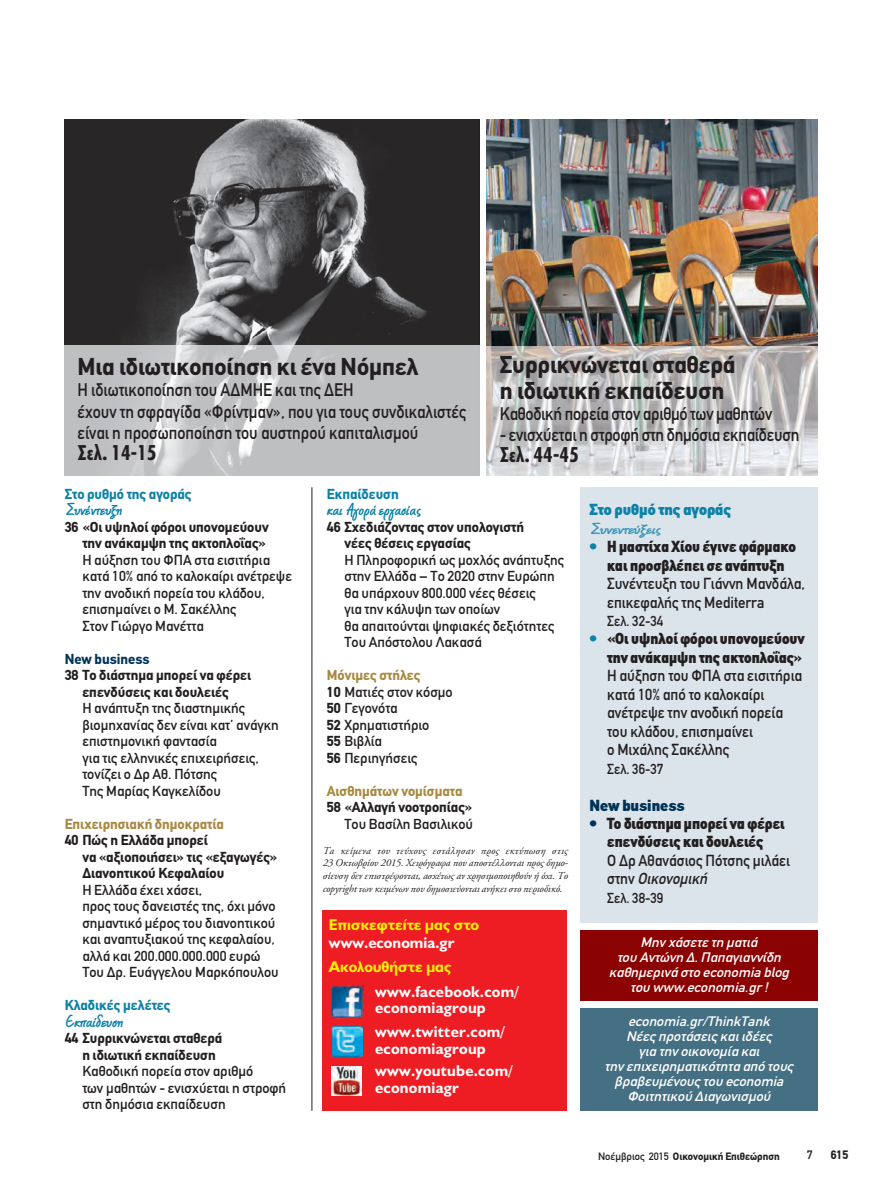
<style>
.page{position:relative;width:881px;height:1191px;background:#fff}
.page>*{position:absolute;margin:0;border:0;box-sizing:border-box;transform-origin:0 0}
.t1{font:700 24px/25.5px "CF Din";color:#231f20}
.t2{font:700 21px "Kp Linea Condensed";color:#231f20}
.t3{font:700 19.5px "CF Marker";color:#0d82a6}
.t4{font:18px/21px "CF Din";color:#231f20;scale:.9 1}
.t5{font:700 18px "CF Marker";color:#3b96b5;scale:1.2 1}
.t6{font:15.75px/18.5px "CF Din";color:#231f20;scale:.94 1}
.t7{font:900 15.75px/18.5px "CF Din";color:#231f20;text-align:center;scale:.94 1}
.t8{font:900 15.75px "CF Din";color:#0d82a6}
.t9{font:900 15.75px "CF Din";color:#003358}
.t10{font:700 15.6px/16.8px "CF Jeckyl";letter-spacing:.015em;color:#fff}
.t11{font:700 15.6px "CF Jeckyl";color:#fff101}
.t12{font:14.25px/16.5px "CF Din";color:#231f20}
.t13{font:700 14.25px/16.5px "CF Din";color:#231f20}
.t14{font:700 14.25px "CF Din";color:#0d82a6}
.t15{font:700 14.25px "CF Din";color:#a78942}
.t16{font:14.25px "CF Din";color:#231f20;scale:.94 1}
.t17{font:700 14.25px "CF Din";color:#003358}
.t18{font:italic 13.5px/15px "CF Din";color:#fff;text-align:center;scale:1.05 1}
.t19{font:700 12px "CF Din";color:#231f20}
.t20{font:12px "CF Din";color:#231f20}
.t21{font:italic 10.5px/12.8px "CF Garamond";letter-spacing:-.01em;color:#231f20;text-align:justify}
.t22{font:700 10.5px "CF Din";color:#231f20}
.s1{font-weight:700;color:#a78942}
.s2{font-weight:700}
.s3{color:#0d82a6}
.s4{color:#003358}
.s5{font-style:italic}
.s6{font-weight:400}
</style>
<div class="page">
<div style="left:580px;top:1008px;width:237px;height:103px;background:#456f82"></div>
<hr style="left:312px;top:487px;width:1px;height:624px;background:#231f20">
<div style="left:323px;top:910px;width:244px;height:200px;background:#ee1d23"></div>
<img style="left:331px;top:985px;width:32px;height:33px">
<img style="left:332px;top:1026px;width:30px;height:31px">
<img style="left:332px;top:1066px;width:29px;height:29px">
<img style="left:487px;top:120px;width:330px;height:226px">
<div style="left:580px;top:487px;width:237px;height:436px;background:#dbe4ea"></div>
<img style="left:487px;top:346px;width:330px;height:129px">
<img style="left:65px;top:120px;width:414px;height:226px">
<div style="left:580px;top:930px;width:237px;height:70px;background:#8b0202"></div>
<img style="left:65px;top:346px;width:414px;height:129px">
<h1 class="t1" style="left:77px;top:355px;width:342px">Μια ιδιωτικοποίηση κι ένα Νόμπελ</h1>
<p class="t4" style="left:77px;top:380px;width:433px">Η ιδιωτικοποίηση του ΑΔΜΗΕ και της ΔΕΗ<br>έχουν τη σφραγίδα «Φρίντμαν», που για τους συνδικαλιστές είναι η προσωποποίηση του αυστηρού καπιταλισμού</p>
<h2 class="t2" style="left:77px;top:440px;width:81px">Σελ. 14-15</h2>
<h1 class="t1" style="left:499px;top:353px;width:237px">Συρρικνώνεται σταθερά η ιδιωτική εκπαίδευση</h1>
<p class="t4" style="left:499px;top:403px;width:304px">Καθοδική πορεία στον αριθμό των μαθητών</p>
<p class="t4" style="left:499px;top:424px;width:335px">- ενισχύεται η στροφή στη δημόσια εκπαίδευση</p>
<h2 class="t2" style="left:499px;top:442px;width:81px">Σελ. 44-45</h2>
<p class="t14" style="left:65px;top:486px;width:129px">Στο ρυθμό της αγοράς</p>
<h3 class="t3" style="left:65px;top:499px;width:59px">Συνέντευξη</h3>
<p class="t13" style="left:65px;top:518px;width:206px;text-align:right">36 «Οι υψηλοί φόροι υπονομεύουν την ανάκαμψη της ακτοπλοΐας»</p>
<p class="t12" style="left:82px;top:551px;width:211px">Η αύξηση του ΦΠΑ στα εισιτήρια κατά 10% από το καλοκαίρι ανέτρεψε την ανοδική πορεία του κλάδου, επισημαίνει ο Μ. Σακέλλης<br>Στον Γιώργο Μανέττα</p>
<p class="t17" style="left:65px;top:651px;width:87px">New business</p>
<p class="t13" style="left:65px;top:667px;width:188px;text-align:center">38 Το διάστημα μπορεί να φέρει επενδύσεις και δουλειές</p>
<p class="t12" style="left:82px;top:700px;width:198px">Η ανάπτυξη της διαστημικής βιομηχανίας δεν είναι κατ’ ανάγκη επιστημονική φαντασία<br>για τις ελληνικές επιχειρήσεις, τονίζει ο Δρ Αθ. Πότσης<br>Της Μαρίας Καγκελίδου</p>
<p class="t15" style="left:65px;top:816px;width:161px">Επιχειρησιακή δημοκρατία</p>
<p class="t13" style="left:82px;top:832px;width:197px;text-indent:-18px">40 Πώς η Ελλάδα μπορεί<br>να «αξιοποιήσει» τις «εξαγωγές»<br>Διανοητικού Κεφαλαίου</p>
<p class="t12" style="left:82px;top:881px;width:198px">Η Ελλάδα έχει χάσει,<br>προς τους δανειστές της, όχι μόνο σημαντικό μέρος του διανοητικού και αναπτυξιακού της κεφαλαίου, αλλά και 200.000.000.000 ευρώ<br>Του Δρ. Ευάγγελου Μαρκόπουλου</p>
<p class="t14" style="left:65px;top:997px;width:107px">Κλαδικές μελέτες</p>
<h3 class="t3" style="left:65px;top:1011px;width:60px">Εκπαίδευση</h3>
<p class="t13" style="left:82px;top:1030px;width:141px;text-indent:-18px">44 Συρρικνώνεται σταθερά η ιδιωτική εκπαίδευση</p>
<p class="t12" style="left:82px;top:1063px;width:205px">Καθοδική πορεία στον αριθμό<br>των μαθητών - ενισχύεται η στροφή στη δημόσια εκπαίδευση</p>
<p class="t14" style="left:327px;top:486px;width:73px">Εκπαίδευση</p>
<h3 class="t3" style="left:327px;top:499px;width:96px">και Aγορά εργασίας</h3>
<p class="t13" style="left:344px;top:518px;width:181px;text-indent:-18px">46 Σχεδιάζοντας στον υπολογιστή νέες θέσεις εργασίας</p>
<p class="t12" style="left:344px;top:551px;width:221px">Η Πληροφορική ως μοχλός ανάπτυξης στην Ελλάδα – Το 2020 στην Ευρώπη θα υπάρχουν 800.000 νέες θέσεις<br>για την κάλυψη των οποίων<br>θα απαιτούνται ψηφιακές δεξιότητες<br>Του Απόστολου Λακασά</p>
<p class="t12" style="left:327px;top:667px;width:127px"><span class="s1">Μόνιμες στήλες<br></span><span class="s2">10</span> Ματιές στον κόσμο<br><span class="s2">50</span> Γεγονότα<br><span class="s2">52</span> Χρηματιστήριο<br><span class="s2">55</span> Βιβλία<br><span class="s2">56</span> Περιηγήσεις</p>
<p class="t15" style="left:327px;top:783px;width:137px">Αισθημάτων νομίσματα</p>
<p class="t13" style="left:327px;top:799px;width:147px">58 «Αλλαγή νοοτροπίας»</p>
<p class="t12" style="left:344px;top:815px;width:130px">Tου Bασίλη Bασιλικού</p>
<p class="t21" style="left:322px;top:845px;width:247px">Τα κείμενα του τεύχους εστάλησαν προς εκτύπωση στις 23 Οκτωβρίου 2015. Χειρόγραφα που αποστέλλονται προς δημο&shy;σίευση δεν επιστρέφονται, ασχέτως αν χρησιμοποιηθούν ή όχι. Το copyright των κειμένων που δημοσιεύονται ανήκει στο περιοδικό.</p>
<p class="t11" style="left:329px;top:915px;width:152px">Επισκεφτείτε μας στο</p>
<p class="t10" style="left:329px;top:934px;width:127px">www.economia.gr</p>
<p class="t11" style="left:329px;top:958px;width:124px">Ακολουθήστε μας</p>
<p class="t10" style="left:375px;top:983px;width:145px">www.facebook.com/ economiagroup</p>
<p class="t10" style="left:375px;top:1023px;width:131px">www.twitter.com/ economiagroup</p>
<p class="t10" style="left:375px;top:1062px;width:139px">www.youtube.com/ economiagr</p>
<p class="t8" style="left:589px;top:501px;width:143px">Στο ρυθμό της αγοράς</p>
<p class="t5" style="left:589px;top:519px;width:61px">Συνεντεύξεις</p>
<p class="t7" style="left:589px;top:538px;width:221px"><span class="s3">•</span> Η μαστίχα Χίου έγινε φάρμακο και προσβλέπει σε ανάπτυξη</p>
<p class="t6" style="left:607px;top:575px;width:212px">Συνέντευξη του Γιάννη Μανδάλα, επικεφαλής της Mediterra</p>
<p class="t16" style="left:607px;top:613px;width:61px">Σελ. 32-34</p>
<p class="t7" style="left:589px;top:630px;width:231px;text-align:right"><span class="s3">•</span> «Οι υψηλοί φόροι υπονομεύουν την ανάκαμψη της ακτοπλοΐας»</p>
<p class="t6" style="left:607px;top:667px;width:209px">Η αύξηση του ΦΠΑ στα εισιτήρια κατά 10% από το καλοκαίρι ανέτρεψε την ανοδική πορεία του κλάδου, επισημαίνει<br>ο Μιχάλης Σακέλλης</p>
<p class="t16" style="left:607px;top:761px;width:61px">Σελ. 36-37</p>
<p class="t9" style="left:589px;top:796px;width:97px">New business</p>
<p class="t7" style="left:589px;top:814px;width:209px"><span class="s4">•</span> Το διάστημα μπορεί να φέρει επενδύσεις και δουλειές</p>
<p class="t6" style="left:607px;top:851px;width:196px">O Δρ Αθανάσιος Πότσης μιλάει σ τ η ν <span class="s5">Οικονομική</span></p>
<p class="t16" style="left:607px;top:890px;width:61px">Σελ. 38-39</p>
<p class="t18" style="left:609px;top:934px;width:176px">Μην χάσετε τη ματιά<br>του Αντώνη Δ.Παπαγιαννίδη καθημερινά στο economia blog του www.economia.gr!</p>
<p class="t18" style="left:604px;top:1014px;width:184px">economia.gr/ThinkTank<br>Νέες προτάσεις καιιδέες<br>για την οικονομία και<br>την επιχειρηματικότητα από τους βραβευμένους του economia<br>Φοιτητικού Διαγωνισμού</p>
<p class="t22" style="left:598px;top:1150px;width:183px"><span class="s6">Νοέμβριος 2015</span> Οικονομική Επιθεώρηση</p>
<p class="t20" style="left:806px;top:1148px;width:7px">7</p>
<p class="t19" style="left:830px;top:1148px;width:19px">615</p>
</div>
